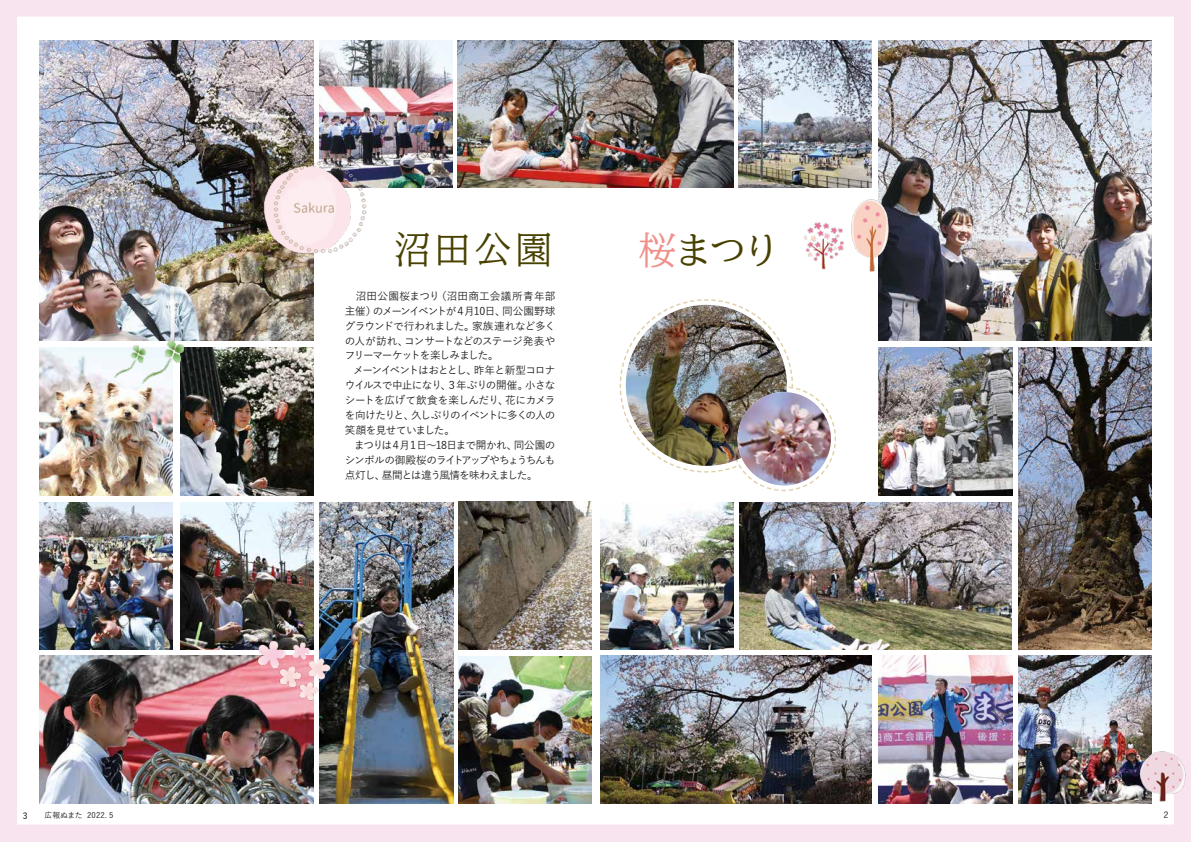
<style>
.page{position:relative;width:1191px;height:842px;background:#fff}
.page>*{position:absolute;margin:0;border:0;box-sizing:border-box;transform-origin:0 0}
.t1{font:37.6px "BIZ UDP Mincho Medium";letter-spacing:.045em;color:#484100}
.t2{font:500 10.6px/14.9px "Yu Gothic";letter-spacing:-.075em;color:#1f1e1d}
.t3{font:500 8.5px "Yu Gothic";color:#1f1e1d}
.t4{font:500 8.5px "Yu Gothic";color:#000}
.t5{font:500 7.8px "Yu Gothic";letter-spacing:.005em;color:#1f1e1d}
.s1{color:#f0908a}
</style>
<div class="page">
<img style="left:595px;top:0;width:596px;height:842px">
<img style="left:803px;top:212px;width:44px;height:60px">
<img style="left:1134px;top:746px;width:57px;height:59px">
<img style="left:849px;top:200px;width:47px;height:72px">
<svg style="left:619px;top:298px;width:217px;height:194px"></svg>
<img style="left:626px;top:305px;width:161px;height:161px;border-radius:80px">
<img style="left:737px;top:392px;width:94px;height:93px;border-radius:47px">
<img style="left:0;top:0;width:595px;height:842px">
<img style="left:180px;top:348px;width:133px;height:147px">
<img style="left:261px;top:147px;width:118px;height:115px">
<img style="left:253px;top:632px;width:81px;height:77px">
<img style="left:106px;top:335px;width:80px;height:56px">
<p class="t4" style="left:23px;top:808px;width:6px">3</p>
<p class="t5" style="left:45px;top:808px;width:70px">広報ぬまた 2022. 5</p>
<h1 class="t1" style="left:394px;top:230px;width:160px">沼田公園</h1>
<p class="t2" style="left:345px;top:287px;width:212px">　沼田公園桜まつり（沼田商工会議所青年部主催）のメーンイベントが４月10日、同公園野球グラウンドで行われました。家族連れなど多くの人が訪れ、コンサートなどのステージ発表やフリーマーケットを楽しみました。<br>　メーンイベントはおととし、昨年と新型コロナウイルスで中止になり、３年ぶりの開催。小さなシートを広げて飲食を楽しんだり、花にカメラを向けたりと、久しぶりのイベントに多くの人の笑顔を見せていました。<br>　まつりは４月１日～18日まで開かれ、同公園のシンボルの御殿桜のライトアップやちょうちんも点灯し、昼間とは違う風情を味わえました。</p>
<h1 class="t1" style="left:639px;top:231px;width:139px"><span class="s1">桜</span>まつり</h1>
<p class="t3" style="left:1161px;top:807px;width:10px">２</p>
</div>
